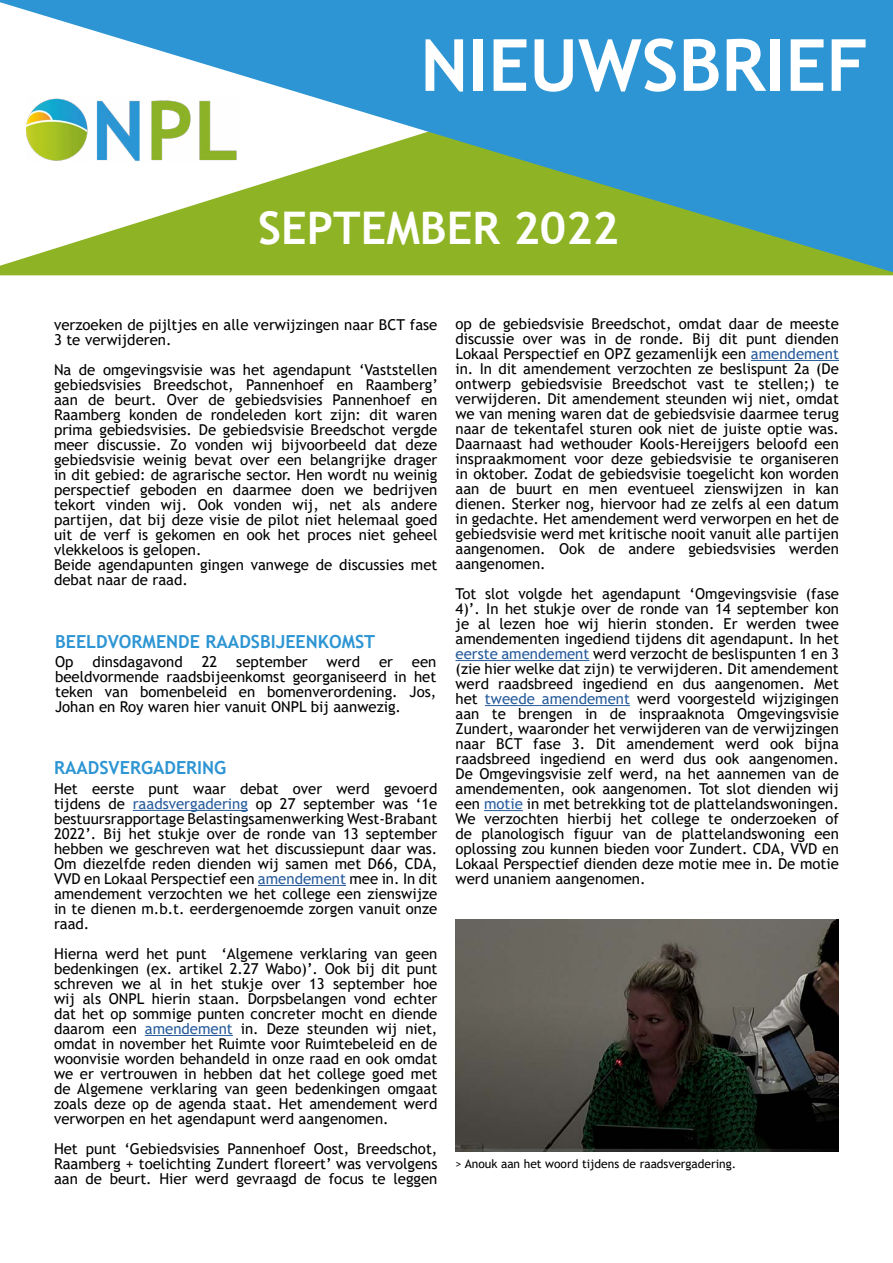
<style>
.page{position:relative;width:893px;height:1263px;background:#fff}
.page>*{position:absolute;margin:0;border:0;box-sizing:border-box;transform-origin:0 0}
.t1{font:700 72px "Trebuchet MS";color:#fff}
.t2{font:700 45px "Trebuchet MS";color:#fff}
.t3{font:700 18px "Trebuchet MS";color:#2d95d3}
.t4{font:15px/15px "Trebuchet MS";color:#000;text-align:justify}
.t5{font:12px "Trebuchet MS";color:#000}
.s1{color:#275b9b}
</style>
<div class="page">
<svg style="left:0;top:0;width:893px;height:272px;fill:#2d95d3"></svg>
<img style="left:27px;top:96px;width:213px;height:66px">
<hr style="left:133px;top:810px;width:115px;height:1px;background:#275b9b">
<hr style="left:258px;top:885px;width:88px;height:1px;background:#275b9b">
<hr style="left:145px;top:1035px;width:88px;height:1px;background:#275b9b">
<hr style="left:751px;top:360px;width:88px;height:1px;background:#275b9b">
<hr style="left:455px;top:660px;width:134px;height:1px;background:#275b9b">
<hr style="left:485px;top:705px;width:145px;height:1px;background:#275b9b">
<hr style="left:484px;top:810px;width:39px;height:1px;background:#275b9b">
<img style="left:455px;top:919px;width:384px;height:232px">
<h1 class="t1" style="left:420px;top:20px;width:450px">NIEUWSBRIEF</h1>
<h2 class="t2" style="left:258px;top:200px;width:362px">SEPTEMBER 2022</h2>
<p class="t4" style="left:54px;top:317px;width:385px">verzoeken de pijltjes en alle verwijzingen naar BCT fase<br>3 te verwijderen.</p>
<p class="t4" style="left:54px;top:362px;width:385px;text-align:left">Na de omgevingsvisie was het agendapunt ‘Vaststellen gebiedsvisies Breedschot, Pannenhoef en Raamberg’ aan de beurt. Over de gebiedsvisies Pannenhoef en Raamberg konden de rondeleden kort zijn: dit waren prima gebiedsvisies. De gebiedsvisie Breedschot vergde meer discussie. Zo vonden wij bijvoorbeeld dat deze gebiedsvisie weinig bevat over een belangrijke drager in dit gebied: de agrarische sector. Hen wordt nu weinig perspectief geboden en daarmee doen we bedrijven tekort vinden wij. Ook vonden wij, net als andere partijen, dat bij deze visie de pilot niet helemaal goed uit de verf is gekomen en ook het proces niet geheel vlekkeloos is gelopen.<br>Beide agendapunten gingen vanwege de discussies met debat naar de raad.</p>
<p class="t3" style="left:55px;top:630px;width:322px">BEELDVORMENDE RAADSBIJEENKOMST</p>
<p class="t4" style="left:55px;top:654px;width:20px">Op</p>
<p class="t4" style="left:92px;top:654px;width:92px">dinsdagavond</p>
<p class="t4" style="left:202px;top:654px;width:17px">22</p>
<p class="t4" style="left:236px;top:654px;width:73px">september</p>
<p class="t4" style="left:327px;top:654px;width:35px">werd</p>
<p class="t4" style="left:379px;top:654px;width:16px">er</p>
<p class="t4" style="left:55px;top:654px;width:383px;text-indent:357px">een beeldvormende raadsbijeenkomst georganiseerd in het teken van bomenbeleid en bomenverordening. Jos, Johan en Roy waren hier vanuit ONPL bij aanwezig.</p>
<p class="t3" style="left:54px;top:757px;width:174px">RAADSVERGADERING</p>
<p class="t4" style="left:54px;top:780px;width:385px">Het eerste punt waar debat over werd gevoerd tijdens de <span class="s1">raadsvergadering</span> op 27 september was ‘1e bestuursrapportage Belastingsamenwerking West-Brabant 2022’. Bij het stukje over de ronde van 13 september hebben we geschreven wat het discussiepunt daar was.<br>Om diezelfde reden dienden wij samen met D66, CDA, VVD en Lokaal Perspectief een <span class="s1">amendement</span> mee in. In dit amendement verzochten we het college een zienswijze in te dienen m.b.t. eerdergenoemde zorgen vanuit onze raad.</p>
<p class="t4" style="left:54px;top:945px;width:385px">Hierna werd het punt ‘Algemene verklaring van geen bedenkingen (ex. artikel 2.27 Wabo)’. Ook bij dit punt schreven we al in het stukje over 13 september hoe wij als ONPL hierin staan. Dorpsbelangen vond echter dat het op sommige punten concreter mocht en diende daarom een <span class="s1">amendement</span> in. Deze steunden wij niet, omdat in november het Ruimte voor Ruimtebeleid en de woonvisie worden behandeld in onze raad en ook omdat we er vertrouwen in hebben dat het college goed met de Algemene verklaring van geen bedenkingen omgaat zoals deze op de agenda staat. Het amendement werd verworpen en het agendapunt werd aangenomen.</p>
<p class="t4" style="left:54px;top:1140px;width:385px">Het punt ‘Gebiedsvisies Pannenhoef Oost, Breedschot, Raamberg + toelichting Zundert floreert’ was vervolgens aan de beurt. Hier werd gevraagd de focus te leggen</p>
<p class="t4" style="left:455px;top:316px;width:385px">op de gebiedsvisie Breedschot, omdat daar de meeste discussie over was in de ronde. Bij dit punt dienden Lokaal Perspectief en OPZ gezamenlijk een <span class="s1">amendement </span>in. In dit amendement verzochten ze beslispunt 2a (De ontwerp gebiedsvisie Breedschot vast te stellen;) te verwijderen. Dit amendement steunden wij niet, omdat we van mening waren dat de gebiedsvisie daarmee terug naar de tekentafel sturen ook niet de juiste optie was.<br>Daarnaast had wethouder Kools-Hereijgers beloofd een inspraakmoment voor deze gebiedsvisie te organiseren in oktober. Zodat de gebiedsvisie toegelicht kon worden aan de buurt en men eventueel zienswijzen in kan dienen. Sterker nog, hiervoor had ze zelfs al een datum in gedachte. Het amendement werd verworpen en het de gebiedsvisie werd met kritische nooit vanuit alle partijen aangenomen. Ook de andere gebiedsvisies werden aangenomen.</p>
<p class="t4" style="left:455px;top:586px;width:385px">Tot slot volgde het agendapunt ‘Omgevingsvisie (fase 4)’. In het stukje over de ronde van 14 september kon je al lezen hoe wij hierin stonden. Er werden twee amendementen ingediend tijdens dit agendapunt. In het <span class="s1">eerste amendement</span> werd verzocht de beslispunten 1 en 3 (zie hier welke dat zijn) te verwijderen. Dit amendement werd raadsbreed ingediend en dus aangenomen. Met het <span class="s1">tweede amendement</span> werd voorgesteld wijzigingen aan te brengen in de inspraaknota Omgevingsvisie Zundert, waaronder het verwijderen van de verwijzingen naar BCT fase 3. Dit amendement werd ook bijna raadsbreed ingediend en werd dus ook aangenomen.<br>De Omgevingsvisie zelf werd, na het aannemen van de amendementen, ook aangenomen. Tot slot dienden wij een <span class="s1">motie</span> in met betrekking tot de plattelandswoningen.<br>We verzochten hierbij het college te onderzoeken of de planologisch figuur van de plattelandswoning een oplossing zou kunnen bieden voor Zundert. CDA, VVD en Lokaal Perspectief dienden deze motie mee in. De motie werd unaniem aangenomen.</p>
<p class="t5" style="left:455px;top:1156px;width:282px">&gt; Anouk aan het woord tijdens de raadsvergadering.</p>
</div>
